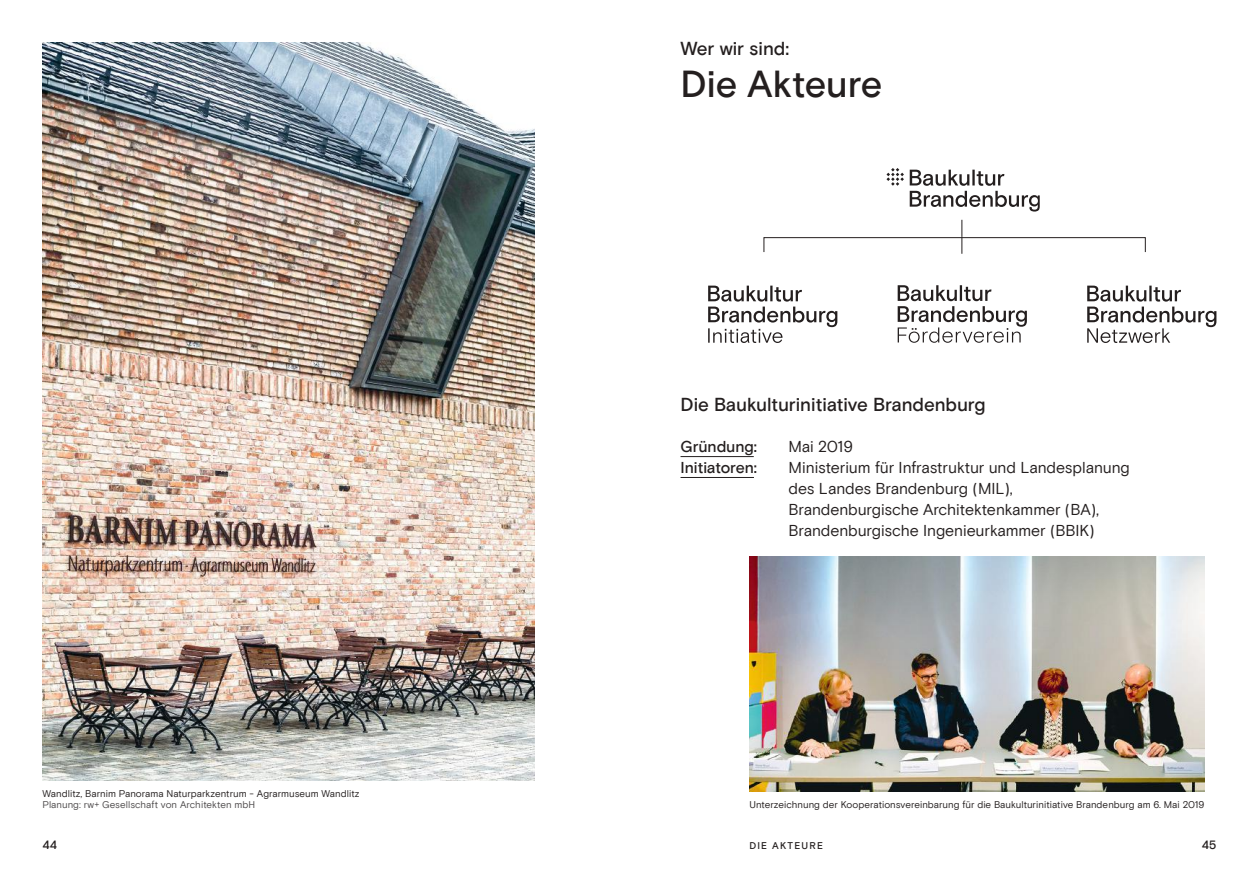
<style>
.page{position:relative;width:1259px;height:893px;background:#fff}
.page>*{position:absolute;margin:0;border:0;box-sizing:border-box;transform-origin:0 0}
.t1{font:500 37.5px "Basis Grotesque";letter-spacing:-.005em;color:#241f1f}
.t2{font:500 18.75px "Basis Grotesque";letter-spacing:-.005em;color:#241f1f}
.t3{font:15.75px/20.9px "Basis Grotesque";letter-spacing:-.01em;color:#241f1f}
.t4{font:500 15.75px "Basis Grotesque";letter-spacing:-.005em;color:#241f1f}
.t5{font:500 12px "Basis Grotesque";color:#241f1f}
.t6{font:9.75px "Basis Grotesque";letter-spacing:.005em;color:#241f1f}
.t7{font:9.75px "Basis Grotesque";letter-spacing:.005em;color:#4e4b4c}
.t8{font:500 9.75px "Basis Grotesque";letter-spacing:.12em;color:#241f1f}
</style>
<div class="page">
<hr style="left:680px;top:456px;width:74px;height:1px;background:#241f1f">
<hr style="left:680px;top:477px;width:74px;height:1px;background:#241f1f">
<img style="left:749px;top:557px;width:455px;height:234px">
<svg style="left:886px;top:168px;width:153px;height:44px"></svg>
<svg style="left:897px;top:285px;width:130px;height:58px"></svg>
<svg style="left:1087px;top:286px;width:129px;height:57px"></svg>
<svg style="left:708px;top:286px;width:129px;height:57px"></svg>
<svg style="left:961px;top:220px;width:1px;height:34px"></svg>
<div style="left:763px;top:237px;width:382px;height:15px;border:1px solid #241f1f"></div>
<img style="left:43px;top:43px;width:491px;height:738px">
<p class="t2" style="left:680px;top:38px;width:110px">Wer wir sind:</p>
<h1 class="t1" style="left:680px;top:62px;width:203px">Die Akteure</h1>
<p class="t2" style="left:680px;top:393px;width:307px">Die Baukulturinitiative Brandenburg</p>
<p class="t4" style="left:680px;top:438px;width:78px">Gründung:</p>
<p class="t3" style="left:788px;top:436px;width:66px">Mai 2019</p>
<p class="t4" style="left:680px;top:458px;width:78px">Initiatoren:</p>
<p class="t3" style="left:788px;top:457px;width:343px">Ministerium für Infrastruktur und Landesplanung des Landes Brandenburg (MIL), Brandenburgische Architektenkammer (BA), Brandenburgische Ingenieurkammer (BBIK)</p>
<p class="t6" style="left:43px;top:788px;width:318px">Wandlitz, Barnim Panorama Naturparkzentrum - Agrarmuseum Wandlitz</p>
<p class="t7" style="left:43px;top:799px;width:214px">Planung: rw+ Gesellschaft von Architekten mbH</p>
<p class="t6" style="left:749px;top:798px;width:456px">Unterzeichnung der Kooperationsvereinbarung für die Baukulturinitiative Brandenburg am 6. Mai 2019</p>
<p class="t5" style="left:43px;top:838px;width:16px">44</p>
<p class="t8" style="left:749px;top:840px;width:75px">DIE AKTEURE</p>
<p class="t5" style="left:1202px;top:838px;width:16px">45</p>
</div>
